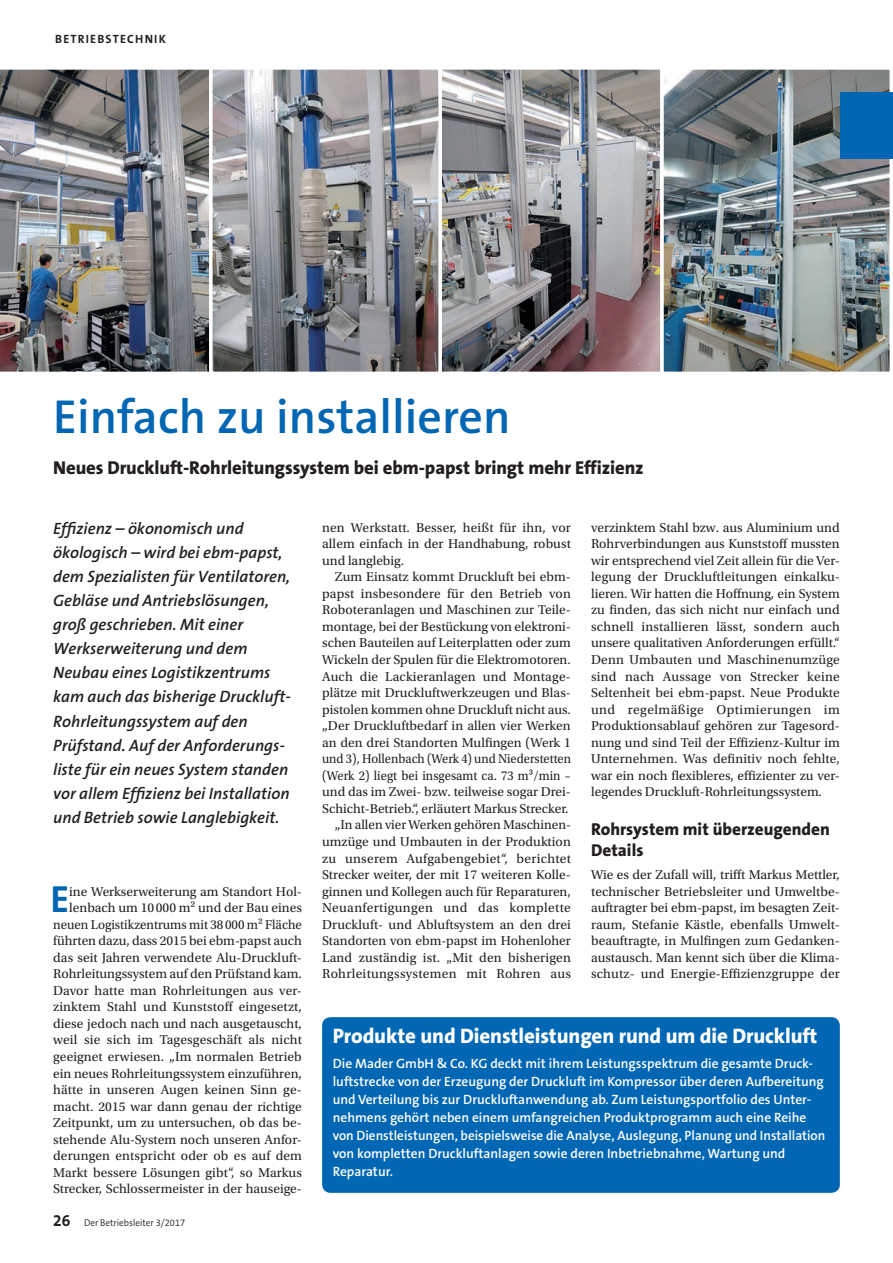
<style>
.page{position:relative;width:893px;height:1263px;background:#fff}
.page>*{position:absolute;margin:0;border:0;box-sizing:border-box;transform-origin:0 0}
.Headline_2_zeilig{font:600 48px "The Sans B6";color:#0166b3}
.Grundschrift_9_pt{font:700 37.95px "The Sans B7";color:#0166b3}
.Infokasten_Headline{font:800 21px "The Sans B8";letter-spacing:-.005em;color:#fff}
.Subhead{font:800 18.75px "The Sans B8";letter-spacing:-.005em;color:#231f20}
.Zwischentitel_2_zeil{font:800 17.25px/21px "The Sans B8";color:#231f20}
.Vorspann{font:italic 600 16.5px/24px "The Sans B6";color:#231f20}
.t1{font:700 16.5px "The Sans B7";color:#231f20;scale:.95 1}
.Grundschrift_9_pt_Ei{font:13.5px/16.5px "Utopia Std";letter-spacing:.005em;color:#231f20}
.Grundschrift_9_pt-2{font:13.5px/16.5px "Utopia Std";letter-spacing:.005em;color:#231f20;text-align:right}
.Infokasten_Text{font:600 13.5px/18px "The Sans B6";color:#fff}
.Rubrizierungsebene{font:700 12px "The Sans B7";letter-spacing:.1em;color:#231f20}
.t2{font:300 9.75px "The Sans B4";color:#231f20;scale:.95 1}
</style>
<div class="page">
<div style="left:322px;top:1017px;width:518px;height:176px;background:#0166b3;border-radius:9px"></div>
<img style="left:213px;top:70px;width:676px;height:301px">
<img style="left:0;top:69px;width:209px;height:303px">
<div style="left:438px;top:66px;width:226px;height:309px;border:3px solid #fff"></div>
<div style="left:209px;top:66px;width:233px;height:309px;border:3px solid #fff"></div>
<div style="left:660px;top:66px;width:233px;height:309px;border:3px solid #fff"></div>
<div style="left:840px;top:92px;width:53px;height:67px;background:#0166b3"></div>
<p class="Rubrizierungsebene" style="left:55px;top:32px;width:112px">BETRIEBSTECHNIK</p>
<p class="Headline_2_zeilig" style="left:53px;top:391px;width:459px">Einfach zu installieren</p>
<p class="Subhead" style="left:53px;top:457px;width:592px">Neues Druckluft-Rohrleitungssystem bei ebm-papst bringt mehr Effizienz</p>
<p class="Vorspann" style="left:53px;top:517px;width:239px">Effizienz – ökonomisch und ökologisch – wird bei ebm-papst, dem Spezialisten für Ventilatoren,<br>Gebläse und Antriebslösungen, groß geschrieben. Mit einer<br>Werkserweiterung und dem<br>Neubau eines Logistikzentrums kam auch das bisherige Druckluft-<br>Rohrleitungssystem auf den<br>Prüfstand. Auf der Anforderungs&shy;liste für ein neues System standen vor allem Effizienz bei Installation und Betrieb sowie Langlebigkeit.</p>
<p class="Grundschrift_9_pt-2" style="left:53px;top:883px;width:250px">ine Werkserweiterung am Standort Hol&shy;lenbach um 10000 m² und der Bau eines neuen Logistikzentrums mit 38 000 m² Fläche führten dazu, dass 2015 bei ebm-papst auch das seit Jahren verwendete Alu-Druckluft-Rohrleitungssystem auf den Prüfstand kam.<br>Davor hatte man Rohrleitungen aus ver&shy;zinktem Stahl und Kunststoff eingesetzt, diese jedoch nach und nach ausgetauscht, weil sie sich im Tagesgeschäft als nicht geeignet erwiesen. „Im normalen Betrieb ein neues Rohrleitungssystem einzuführen, hätte in unseren Augen keinen Sinn ge&shy;macht. 2015 war dann genau der richtige Zeitpunkt, um zu untersuchen, ob das be&shy;stehende Alu-System noch unseren Anfor&shy;derungen entspricht oder ob es auf dem Markt bessere Lösungen gibt“, so Markus Strecker, Schlossermeister in der hauseige-</p>
<p class="Grundschrift_9_pt" style="left:50px;top:879px;width:20px">E</p>
<p class="t1" style="left:53px;top:1212px;width:20px">26</p>
<p class="t2" style="left:84px;top:1218px;width:108px">Der Betriebsleiter 3/2017</p>
<p class="Grundschrift_9_pt-2" style="left:322px;top:519px;width:250px;text-align:justify">nen Werkstatt. Besser, heißt für ihn, vor allem einfach in der Handhabung, robust und langlebig.</p>
<p class="Grundschrift_9_pt_Ei" style="left:322px;top:569px;width:250px;text-indent:13px">Zum Einsatz kommt Druckluft bei ebm&shy;papst insbesondere für den Betrieb von Roboteranlagen und Maschinen zur Teile&shy;montage, bei der Bestückung von elektroni&shy;schen Bauteilen auf Leiterplatten oder zum Wickeln der Spulen für die Elektromotoren.<br>Auch die Lackieranlagen und Montage&shy;plätze mit Druckluftwerkzeugen und Blas&shy;pistolen kommen ohne Druckluft nicht aus. „Der Druckluftbedarf in allen vier Werken an den drei Standorten Mulfingen (Werk 1 und 3), Hollenbach (Werk 4) und Niederstetten (Werk 2) liegt bei insgesamt ca. 73 m³/min – und das im Zwei- bzw. teilweise sogar Drei-Schicht-Betrieb.“, erläutert Markus Strecker.</p>
<p class="Grundschrift_9_pt_Ei" style="left:322px;top:817px;width:250px;text-align:justify;text-indent:13px">„In allen vier Werken gehören Maschinen&shy;umzüge und Umbauten in der Produktion zu unserem Aufgabengebiet“, berichtet Strecker weiter, der mit 17 weiteren Kolle&shy;ginnen und Kollegen auch für Reparaturen, Neuanfertigungen und das komplette Druckluft- und Abluftsystem an den drei Standorten von ebm-papst im Hohenloher Land zuständig ist. „Mit den bisherigen Rohrleitungssystemen mit Rohren aus</p>
<p class="Grundschrift_9_pt_Ei" style="left:591px;top:519px;width:250px">verzinktem Stahl bzw. aus Aluminium und Rohrverbindungen aus Kunststoff mussten wir entsprechend viel Zeit allein für die Ver&shy;legung der Druckluftleitungen einkalku&shy;lieren. Wir hatten die Hoffnung, ein System zu finden, das sich nicht nur einfach und schnell installieren lässt, sondern auch unsere qualitativen Anforderungen erfüllt.“ Denn Umbauten und Maschinenumzüge sind nach Aussage von Strecker keine Seltenheit bei ebm-papst. Neue Produkte und regelmäßige Optimierungen im Produktionsablauf gehören zur Tagesord&shy;nung und sind Teil der Effizienz-Kultur im Unternehmen. Was definitiv noch fehlte, war ein noch flexibleres, effizienter zu ver&shy;legendes Druckluft-Rohrleitungssystem.</p>
<p class="Zwischentitel_2_zeil" style="left:591px;top:819px;width:240px">Rohrsystem mit überzeugenden<br>Details</p>
<p class="Grundschrift_9_pt-2" style="left:591px;top:867px;width:250px;text-align:left">Wie es der Zufall will, trifft Markus Mettler, technischer Betriebsleiter und Umweltbe&shy;auftragter bei ebm-papst, im besagten Zeit&shy;raum, Stefanie Kästle, ebenfalls Umwelt&shy;beauftragte, in Mulfingen zum Gedanken&shy;austausch. Man kennt sich über die Klima&shy;schutz- und Energie-Effizienzgruppe der</p>
<p class="Infokasten_Headline" style="left:333px;top:1025px;width:486px">Produkte und Dienstleistungen rund um die Druckluft</p>
<p class="Infokasten_Text" style="left:333px;top:1054px;width:494px">Die Mader GmbH &amp; Co. KG deckt mit ihrem Leistungsspektrum die gesamte Druck&shy;luftstrecke von der Erzeugung der Druckluft im Kompressor über deren Aufbereitung und Verteilung bis zur Druckluftanwendung ab. Zum Leistungsportfolio des Unter&shy;nehmens gehört neben einem umfangreichen Produktprogramm auch eine Reihe von Dienstleistungen, beispielsweise die Analyse, Auslegung, Planung und Installation von kompletten Druckluftanlagen sowie deren Inbetriebnahme, Wartung und Reparatur.</p>
</div>
